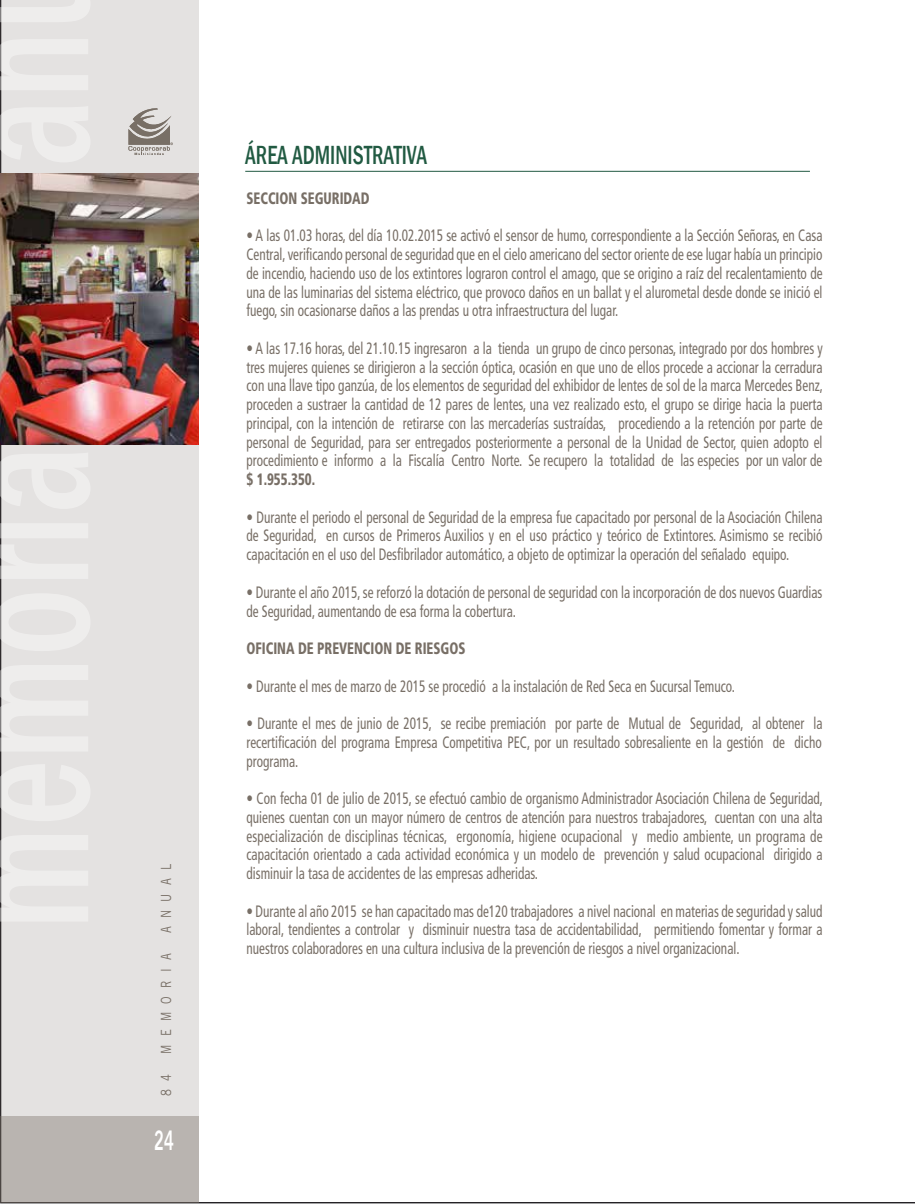
<style>
.page{position:relative;width:915px;height:1204px;background:#fff}
.page>*{position:absolute;margin:0;border:0;box-sizing:border-box;transform-origin:0 0}
.t1{font:500 condensed 27px "Franklin Gothic";color:#215a42;scale:.8 1}
.t2{font:27px "Trade Gothic LT Std Bd 2";color:#fff;scale:.59 1}
.t3{font:condensed 16.5px/18.8px "Frutiger";color:#786f66;text-align:justify;scale:.8 1}
.t4{font:900 condensed 16.5px "Frutiger";color:#786f66;scale:.8 1}
.t5{font:14.1px "Trade Gothic LT Std";letter-spacing:.735em;color:#786f66;scale:.8 1}
</style>
<div class="page">
<div style="left:1px;top:0;width:198px;height:1202px;background:#e4e2e1"></div>
<div style="left:1px;top:1115px;width:198px;height:87px;background:#b9b4b0"></div>
<svg style="left:1px;top:835px;width:87px;height:86px"></svg>
<svg style="left:1px;top:764px;width:89px;height:57px"></svg>
<svg style="left:1px;top:665px;width:87px;height:86px"></svg>
<svg style="left:1px;top:593px;width:89px;height:58px"></svg>
<svg style="left:1px;top:544px;width:87px;height:35px"></svg>
<svg style="left:1px;top:523px;width:87px;height:15px"></svg>
<svg style="left:1px;top:452px;width:89px;height:57px"></svg>
<svg style="left:1px;top:106px;width:89px;height:56px"></svg>
<svg style="left:1px;top:39px;width:87px;height:51px"></svg>
<svg style="left:1px;top:0;width:89px;height:22px"></svg>
<img style="left:1px;top:173px;width:198px;height:272px">
<svg style="left:128px;top:108px;width:45px;height:47px"></svg>
<hr style="left:245px;top:171px;width:564px;height:1px;background:#215a42">
<p class="t5" style="left:158px;top:933px;width:88px;rotate:-90deg">ANUAL</p>
<p class="t5" style="left:158px;top:1053px;width:127px;rotate:-90deg">MEMORIA</p>
<p class="t5" style="left:158px;top:1095px;width:29px;rotate:-90deg">8 4</p>
<h1 class="t2" style="left:154px;top:1123px;width:35px">24</h1>
<h1 class="t1" style="left:245px;top:137px;width:229px">ÁREA ADMINISTRATIVA</h1>
<p class="t4" style="left:246px;top:188px;width:155px">SECCION SEGURIDAD</p>
<p class="t3" style="left:246px;top:226px;width:721px">• A las 01.03 horas, del día 10.02.2015 se activó el sensor de humo, correspondiente a la Sección Señoras, en Casa Central, verificando personal de seguridad que en el cielo americano del sector oriente de ese lugar había un principio de incendio, haciendo uso de los extintores lograron control el amago, que se origino a raíz del recalentamiento de una de las luminarias del sistema eléctrico, que provoco daños en un ballat y el alurometal desde donde se inició el fuego, sin ocasionarse daños a las prendas u otra infraestructura del lugar.</p>
<p class="t3" style="left:246px;top:339px;width:722px">• A las 17.16 horas, del 21.10.15 ingresaron a la tienda un grupo de cinco personas, integrado por dos hombres y tres mujeres quienes se dirigieron a la sección óptica, ocasión en que uno de ellos procede a accionar la cerradura con una llave tipo ganzúa, de los elementos de seguridad del exhibidor de lentes de sol de la marca Mercedes Benz, proceden a sustraer la cantidad de 12 pares de lentes, una vez realizado esto, el grupo se dirige hacia la puerta principal, con la intención de retirarse con las mercaderías sustraídas, procediendo a la retención por parte de personal de Seguridad, para ser entregados posteriormente a personal de la Unidad de Sector, quien adopto el procedimiento e informo a la Fiscalía Centro Norte. Se recupero la totalidad de las especies por un valor de</p>
<p class="t4" style="left:246px;top:469px;width:87px">$ 1.955.350.</p>
<p class="t3" style="left:246px;top:508px;width:721px">• Durante el periodo el personal de Seguridad de la empresa fue capacitado por personal de la Asociación Chilena de Seguridad, en cursos de Primeros Auxilios y en el uso práctico y teórico de Extintores. Asimismo se recibió capacitación en el uso del Desfibrilador automático, a objeto de optimizar la operación del señalado equipo.</p>
<p class="t3" style="left:246px;top:583px;width:721px">• Durante el año 2015, se reforzó la dotación de personal de seguridad con la incorporación de dos nuevos Guardias de Seguridad, aumentando de esa forma la cobertura.</p>
<p class="t4" style="left:246px;top:638px;width:275px">OFICINA DE PREVENCION DE RIESGOS</p>
<p class="t3" style="left:246px;top:676px;width:612px">• Durante el mes de marzo de 2015 se procedió a la instalación de Red Seca en Sucursal Temuco.</p>
<p class="t3" style="left:246px;top:714px;width:721px">• Durante el mes de junio de 2015, se recibe premiación por parte de Mutual de Seguridad, al obtener la recertificación del programa Empresa Competitiva PEC, por un resultado sobresaliente en la gestión de dicho programa.</p>
<p class="t3" style="left:246px;top:789px;width:722px">• Con fecha 01 de julio de 2015, se efectuó cambio de organismo Administrador Asociación Chilena de Seguridad, quienes cuentan con un mayor número de centros de atención para nuestros trabajadores, cuentan con una alta especialización de disciplinas técnicas, ergonomía, higiene ocupacional y medio ambiente, un programa de capacitación orientado a cada actividad económica y un modelo de prevención y salud ocupacional dirigido a disminuir la tasa de accidentes de las empresas adheridas.</p>
<p class="t3" style="left:246px;top:901px;width:721px">• Durante al año 2015 se han capacitado mas de120 trabajadores a nivel nacional en materias de seguridad y salud laboral, tendientes a controlar y disminuir nuestra tasa de accidentabilidad, permitiendo fomentar y formar a nuestros colaboradores en una cultura inclusiva de la prevención de riesgos a nivel organizacional.</p>
</div>
